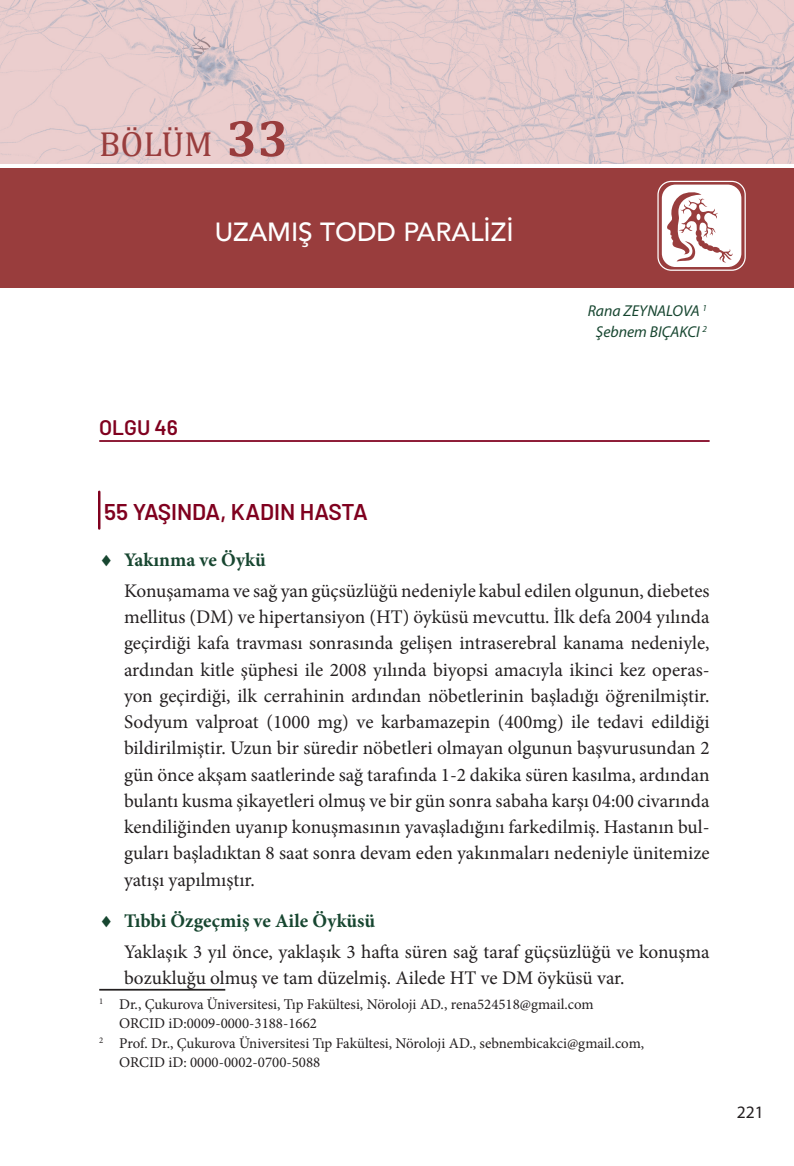
<style>
.page{position:relative;width:794px;height:1166px;background:#fff}
.page>*{position:absolute;margin:0;border:0;box-sizing:border-box;transform-origin:0 0}
.t1{font:35px "Cambria";color:#993d3d}
.t2{font:500 26.25px "Avenir";color:#fff}
.t3{font:600 22.75px "Barlow";color:#80011f}
.t4{font:600 21px "Barlow";color:#80011f}
.t5{font:19.25px/26.2px "Minion Pro";color:#231f20}
.t6{font:17.5px "Myriad Pro";color:#231f20}
.t7{font:italic 15.75px/21px "Myriad Pro";color:#174630;text-align:center}
.t8{font:14.88px "Minion Pro";color:#231f20}
.s1{font-weight:700;font-size:52.5px}
.s2{color:#174630}
.s3{font-weight:700;color:#174630}
</style>
<div class="page">
<div style="left:0;top:168px;width:794px;height:119px;background:#993d3d"></div>
<div style="left:657px;top:181px;width:89px;height:90px;border:1px solid #fff;border-radius:13px"></div>
<div style="left:662px;top:185px;width:79px;height:82px;background:#fff;border-radius:14px"></div>
<svg style="left:667px;top:192px;width:65px;height:71px"></svg>
<img style="left:0;top:0;width:794px;height:164px">
<hr style="left:99px;top:440px;width:610px;height:2px;background:#80011f">
<hr style="left:98px;top:492px;width:2px;height:36px;background:#80011f">
<hr style="left:99px;top:989px;width:126px;height:1px;background:#231f20">
<h1 class="t1" style="left:99px;top:124px;width:191px">BÖLÜM <span class="s1">33</span></h1>
<h2 class="t2" style="left:215px;top:209px;width:296px">UZAMIŞ TODD PARALIZI</h2>
<p class="t7" style="left:587px;top:300px;width:121px">Rana ZEYNALOVA <sup>1<br></sup>Şebnem BIÇAKCI <sup>2</sup></p>
<p class="t4" style="left:99px;top:412px;width:80px">OLGU 46</p>
<p class="t3" style="left:104px;top:495px;width:265px">55 YAŞINDA, KADIN HASTA</p>
<p class="t5" style="left:124px;top:544px;width:587px;line-height:31.2px;text-indent:-25px"><span class="s2">♦</span> <span class="s3">Yakınma ve Öykü<br></span>Konuşamama ve sağ yan güçsüzlüğü nedeniyle kabul edilen olgunun, diebetes</p>
<p class="t5" style="left:124px;top:604px;width:587px;text-align:justify">mellitus (DM) ve hipertansiyon (HT) öyküsü mevcuttu. İlk defa 2004 yılında geçirdiği kafa travması sonrasında gelişen intraserebral kanama nedeniyle, ardından kitle şüphesi ile 2008 yılında biyopsi amacıyla ikinci kez operas&shy;yon geçirdiği, ilk cerrahinin ardından nöbetlerinin başladığı öğrenilmiştir.<br>Sodyum valproat (1000 mg) ve karbamazepin (400mg) ile tedavi edildiği bildirilmiştir. Uzun bir süredir nöbetleri olmayan olgunun başvurusundan 2 gün önce akşam saatlerinde sağ tarafında 1-2 dakika süren kasılma, ardından bulantı kusma şikayetleri olmuş ve bir gün sonra sabaha karşı 04:00 civarında kendiliğinden uyanıp konuşmasının yavaşladığını farkedilmiş. Hastanın bul&shy;guları başladıktan 8 saat sonra devam eden yakınmaları nedeniyle ünitemize yatışı yapılmıştır.</p>
<p class="t5" style="left:124px;top:905px;width:587px;line-height:31.2px;text-indent:-25px"><span class="s2">♦</span> <span class="s3">Tıbbi Özgeçmiş ve Aile Öyküsü<br></span>Yaklaşık 3 yıl önce, yaklaşık 3 hafta süren sağ taraf güçsüzlüğü ve konuşma</p>
<p class="t5" style="left:124px;top:965px;width:502px">bozukluğu olmuş ve tam düzelmiş. Ailede HT ve DM öyküsü var.</p>
<p class="t8" style="left:99px;top:994px;width:496px"><sup>1</sup> Dr., Çukurova Üniversitesi, Tıp Fakültesi, Nöroloji AD., rena524518@gmail.com</p>
<p class="t8" style="left:119px;top:1013px;width:199px">ORCID iD:0009-0000-3188-1662</p>
<p class="t8" style="left:99px;top:1033px;width:546px"><sup>2</sup> Prof. Dr., Çukurova Üniversitesi Tıp Fakültesi, Nöroloji AD., sebnembicakci@gmail.com,</p>
<p class="t8" style="left:119px;top:1052px;width:203px">ORCID iD: 0000-0002-0700-5088</p>
<p class="t6" style="left:737px;top:1101px;width:28px">221</p>
</div>
